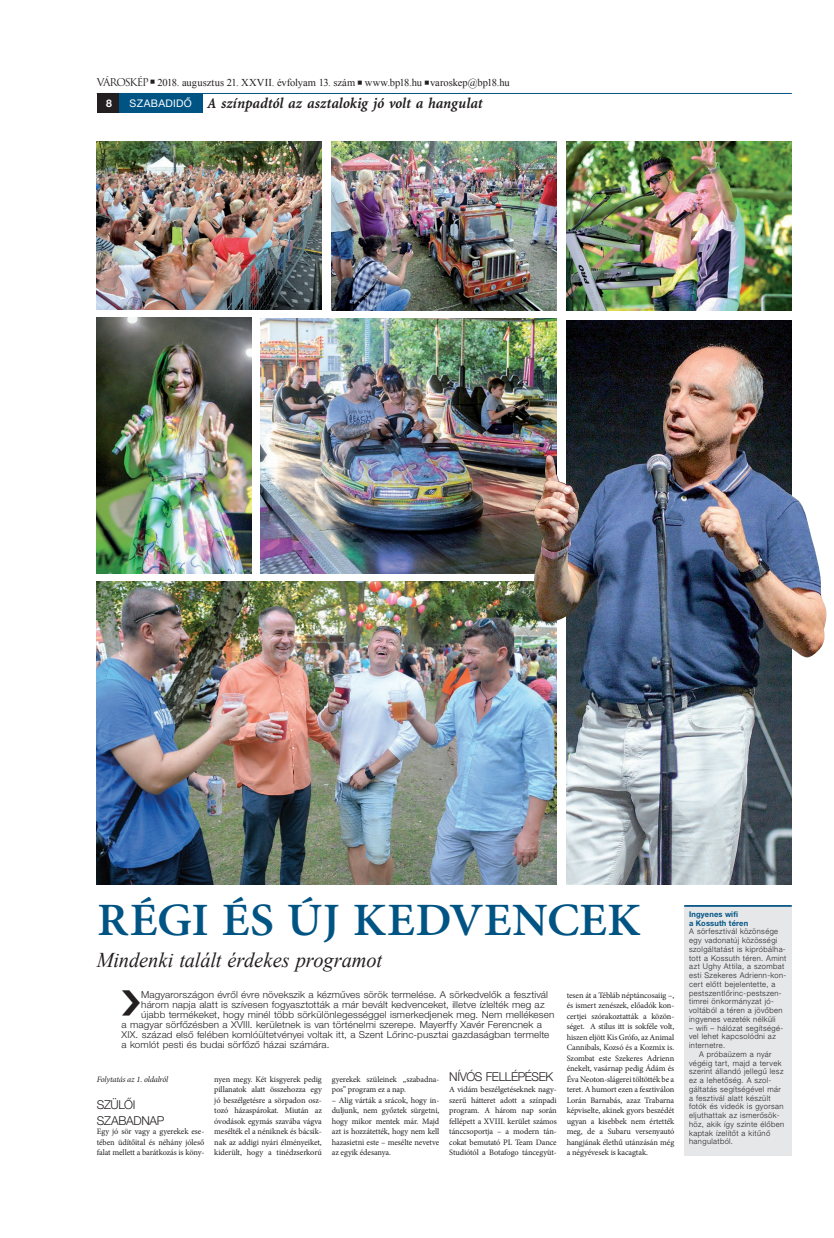
<style>
.page{position:relative;width:834px;height:1238px;background:#fff}
.page>*{position:absolute;margin:0;border:0;box-sizing:border-box;transform-origin:0 0}
.t1{font:600 46.38px "Minion Pro";letter-spacing:.005em;color:#005484;scale:1.04 1}
.t2{font:italic 21px "Times New Roman";letter-spacing:-.005em;color:#231f20}
.t3{font:italic 700 14.88px "Minion PFL";letter-spacing:-.005em;color:#231f20}
.t4{font:300 12.25px/16.4px "Helvetica Neue LT Pro";letter-spacing:-.025em;color:#231f20}
.t5{font:10.5px "Times New Roman";letter-spacing:-.005em;color:#231f20}
.t6{font:700 10.5px "Helvetica Neue LT Pro";color:#fff}
.t7{font:300 9.62px "Helvetica Neue LT Pro";letter-spacing:.015em;color:#231f20}
.t8{font:8.31px/10.5px "Minion Pro";letter-spacing:-.01em;color:#231f20;text-align:justify}
.t9{font:italic 8.31px "Minion Pro";letter-spacing:-.02em;color:#231f20}
.t10{font:300 7.88px/8.8px "Helvetica Neue LT Pro";letter-spacing:.05em;color:#231f20;scale:.96 1}
.t11{font:700 7.88px/8.8px "Helvetica Neue LT Pro";letter-spacing:.02em;color:#005484;scale:.96 1}
.s1{font-family:"Trajan PFL"}
.s2{font-family:"Helvetica Neue LT Pro";font-weight:400;font-style:normal;font-size:10.5px;color:#fff}
</style>
<div class="page">
<hr style="left:97px;top:93px;width:694px;height:1px;background:#005484">
<div style="left:97px;top:93px;width:25px;height:20px;background:#231f20"></div>
<div style="left:119px;top:93px;width:83px;height:20px;background:#005484"></div>
<img style="left:260px;top:319px;width:296px;height:254px">
<img style="left:97px;top:141px;width:225px;height:169px">
<img style="left:332px;top:141px;width:224px;height:169px">
<img style="left:566px;top:141px;width:225px;height:169px">
<img style="left:97px;top:582px;width:459px;height:302px">
<img style="left:97px;top:317px;width:154px;height:256px">
<img style="left:566px;top:320px;width:225px;height:564px">
<img style="left:533px;top:454px;width:294px;height:212px">
<div style="left:684px;top:906px;width:107px;height:250px;background:#e6e7e9"></div>
<hr style="left:684px;top:905px;width:107px;height:2px;background:#005484">
<p class="t5" style="left:97px;top:75px;width:414px"><span class="s1">VÁROSKÉP</span> 2018. augusztus 21. XXVII. évfolyam 13. szám www.bp18.hu varoskep@bp18.hu</p>
<p class="t6" style="left:106px;top:96px;width:7px">8</p>
<h3 class="t3" style="left:130px;top:95px;width:355px"><span class="s2">SZABADIDŐ</span> A színpadtól az asztalokig jó volt a hangulat</h3>
<h1 class="t1" style="left:97px;top:888px;width:524px">RÉGI ÉS ÚJ KEDVENCEK</h1>
<h2 class="t2" style="left:97px;top:945px;width:287px">Mindenki talált érdekes programot</h2>
<p class="t7" style="left:141px;top:988px;width:408px">Magyarországon évről évre növekszik a kézműves sörök termelése. A sörkedvelők a fesztivál</p>
<p class="t7" style="left:141px;top:998px;width:405px">három napja alatt is szívesen fogyasztották a már bevált kedvenceket, illetve ízlelték meg az</p>
<p class="t7" style="left:141px;top:1008px;width:414px">újabb termékeket, hogy minél több sörkülönlegességgel ismerkedjenek meg. Nem mellékesen</p>
<p class="t7" style="left:122px;top:1018px;width:422px">a magyar sörfőzésben a XVIII. kerületnek is van történelmi szerepe. Mayerffy Xavér Ferencnek a</p>
<p class="t7" style="left:122px;top:1028px;width:429px">XIX. század első felében komlóültetvényei voltak itt, a Szent Lőrinc-pusztai gazdaságban termelte</p>
<p class="t7" style="left:122px;top:1038px;width:209px">a komlót pesti és budai sörfőző házai számára.</p>
<p class="t9" style="left:97px;top:1073px;width:73px">Folytatás az 1. oldalról</p>
<h3 class="t4" style="left:97px;top:1096px;width:69px">SZÜLŐI<br>SZABADNAP</h3>
<p class="t8" style="left:97px;top:1126px;width:109px">Egy jó sör vagy a gyerekek ese&shy;tében üdítőital és néhány jóleső falat mellett a barátkozás is kön -</p>
<p class="t8" style="left:214px;top:1074px;width:109px">nyen megy. Két kisgyerek pedig pillanatok alatt összehozza egy jó beszélgetésre a sörpadon osz&shy;tozó házaspárokat. Miután az óvodások egymás szavába vágva mesélték el a néniknek és bácsik&shy;nak az addigi nyári élményeiket, kiderült, hogy a tinédzserkorú</p>
<p class="t8" style="left:332px;top:1074px;width:109px">gyerekek szüleinek „szabadna&shy;pos” program ez a nap.</p>
<p class="t8" style="left:332px;top:1095px;width:109px">– Alig várták a srácok, hogy in&shy;duljunk, nem győztek sürgetni, hogy mikor mentek már. Majd azt is hozzátették, hogy nem kell hazasietni este – mesélte nevetve az egyik édesanya.</p>
<h3 class="t4" style="left:449px;top:1068px;width:105px">NÍVÓS FELLÉPÉSEK</h3>
<p class="t8" style="left:449px;top:1084px;width:109px">A vidám beszélgetéseknek nagy&shy;szerű hátteret adott a színpadi program. A három nap során fellépett a XVIII. kerület számos tánccsoportja – a modern tán&shy;cokat bemutató PL Team Dance Studiótól a Botafogo táncegyüt-</p>
<p class="t8" style="left:566px;top:990px;width:109px">tesen át a Tébláb néptáncosaiig –, és ismert zenészek, előadók kon&shy;certjei szórakoztatták a közön&shy;séget. A stílus itt is sokféle volt, hiszen eljött Kis Grófo, az Animal Cannibals, Kozsó és a Kozmix is.<br>Szombat este Szekeres Adrienn énekelt, vasárnap pedig Ádám és Éva Neoton-slágerei töltötték be a teret. A humort ezen a fesztiválon Lorán Barnabás, azaz Trabarna képviselte, akinek gyors beszédét ugyan a kisebbek nem értették meg, de a Subaru versenyautó hangjának élethű utánzásán még a négyévesek is kacagtak.</p>
<p class="t11" style="left:689px;top:909px;width:63px">Ingyenes wifi<br>a Kossuth téren</p>
<p class="t10" style="left:689px;top:927px;width:103px">A sörfesztivál közönsége egy vadonatúj közösségi szolgáltatást is kipróbálha&shy;tott a Kossuth téren. Amint azt Ughy Attila, a szombat esti Szekeres Adrienn-kon&shy;cert előtt bejelentette, a pestszentlőrinc-pestszen&shy;timrei önkormányzat jó&shy;voltából a téren a jövőben ingyenes vezeték nélküli</p>
<p class="t10" style="left:689px;top:1023px;width:99px">– wifi – hálózat segítségé&shy;vel lehet kapcsolódni az internetre.</p>
<p class="t10" style="left:689px;top:1049px;width:100px;text-indent:10px">A próbaüzem a nyár végéig tart, majd a tervek szerint állandó jellegű lesz ez a lehetőség. A szol&shy;gáltatás segítségével már a fesztivál alatt készült fotók és videók is gyorsan eljuthattak az ismerősök&shy;höz, akik így szinte élőben kaptak ízelítőt a kitűnő hangulatból.</p>
</div>
